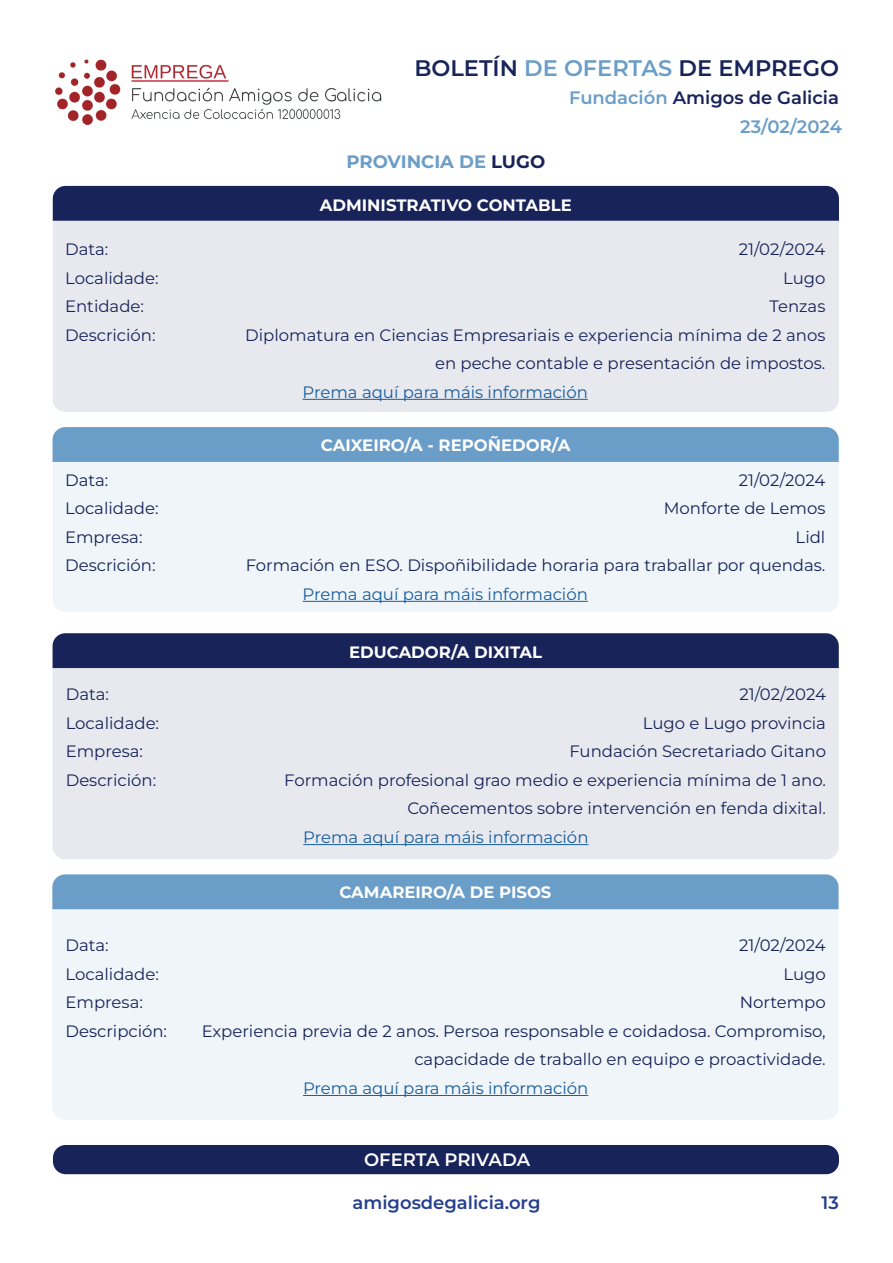
<style>
.page{position:relative;width:893px;height:1263px;background:#fff}
.page>*{position:absolute;margin:0;border:0;box-sizing:border-box;transform-origin:0 0}
.t1{font:600 22.5px "Montserrat";color:#172359}
.t2{font:600 18px/29.5px "Montserrat";color:#6a9dc8;text-align:right}
.t3{font:600 18px "Montserrat";color:#253f8e}
.t4{font:700 18px "Montserrat";color:#6a9dc8}
.t5{font:600 18px "Montserrat";letter-spacing:-.005em;color:#fff}
.t6{font:16.5px/28.5px "Montserrat";color:#172359;text-align:right}
.t7{font:16.5px "Montserrat";color:#175d9e}
.t8{font:700 16.5px "Montserrat";color:#fff}
.s1{color:#6a9dc8}
.s2{color:#172359}
</style>
<div class="page">
<img style="left:55px;top:59px;width:327px;height:66px">
<div style="left:53px;top:1145px;width:786px;height:29px;background:#172359;border-radius:13px"></div>
<div style="left:53px;top:221px;width:786px;height:191px;background:#e8e9ee"></div>
<div style="left:53px;top:668px;width:786px;height:191px;background:#e8e9ee"></div>
<div style="left:53px;top:462px;width:786px;height:150px;background:#f0f5f9"></div>
<div style="left:52px;top:909px;width:786px;height:211px;background:#f0f5f9"></div>
<div style="left:53px;top:186px;width:786px;height:35px;background:#172359"></div>
<div style="left:53px;top:633px;width:786px;height:35px;background:#172359"></div>
<div style="left:53px;top:427px;width:786px;height:35px;background:#6a9dc8"></div>
<div style="left:52px;top:874px;width:786px;height:35px;background:#6a9dc8"></div>
<hr style="left:303px;top:399px;width:285px;height:1px;background:#175d9e">
<hr style="left:303px;top:844px;width:285px;height:1px;background:#175d9e">
<hr style="left:303px;top:601px;width:285px;height:1px;background:#175d9e">
<hr style="left:303px;top:1095px;width:285px;height:1px;background:#175d9e">
<h1 class="t1" style="left:414px;top:53px;width:426px">BOLETÍN <span class="s1">DE OFERTAS</span> DE EMPREGO</h1>
<p class="t4" style="left:347px;top:149px;width:200px">PROVINCIA DE <span class="s2">LUGO</span></p>
<p class="t2" style="left:569px;top:82px;width:274px">Fundación <span class="s2">Amigos de Galicia<br></span>23/02/2024</p>
<p class="t8" style="left:320px;top:194px;width:254px">ADMINISTRATIVO CONTABLE</p>
<p class="t6" style="left:65px;top:235px;width:45px">Data:</p>
<p class="t6" style="left:739px;top:235px;width:88px">21/02/2024</p>
<p class="t6" style="left:65px;top:263px;width:95px">Localidade:</p>
<p class="t6" style="left:783px;top:263px;width:44px">Lugo</p>
<p class="t6" style="left:65px;top:292px;width:80px">Entidade:</p>
<p class="t6" style="left:769px;top:292px;width:57px">Tenzas</p>
<p class="t6" style="left:65px;top:320px;width:92px">Descrición:</p>
<p class="t6" style="left:245px;top:320px;width:582px">Diplomatura en Ciencias Empresariais e experiencia mínima de 2 anos en peche contable e presentación de impostos.</p>
<p class="t7" style="left:303px;top:381px;width:287px">Prema aquí para máis información</p>
<p class="t8" style="left:321px;top:434px;width:251px">CAIXEIRO/A - REPOÑEDOR/A</p>
<p class="t6" style="left:65px;top:465px;width:45px">Data:</p>
<p class="t6" style="left:739px;top:465px;width:88px">21/02/2024</p>
<p class="t6" style="left:65px;top:494px;width:95px">Localidade:</p>
<p class="t6" style="left:664px;top:494px;width:163px">Monforte de Lemos</p>
<p class="t6" style="left:65px;top:522px;width:79px">Empresa:</p>
<p class="t6" style="left:796px;top:522px;width:31px">Lidl</p>
<p class="t6" style="left:65px;top:551px;width:92px">Descrición:</p>
<p class="t6" style="left:246px;top:551px;width:581px">Formación en ESO. Dispoñibilidade horaria para traballar por quendas.</p>
<p class="t7" style="left:303px;top:583px;width:287px">Prema aquí para máis información</p>
<p class="t8" style="left:349px;top:641px;width:195px">EDUCADOR/A DIXITAL</p>
<p class="t6" style="left:66px;top:680px;width:45px">Data:</p>
<p class="t6" style="left:739px;top:680px;width:88px">21/02/2024</p>
<p class="t6" style="left:66px;top:708px;width:95px">Localidade:</p>
<p class="t6" style="left:643px;top:708px;width:185px">Lugo e Lugo provincia</p>
<p class="t6" style="left:66px;top:737px;width:79px">Empresa:</p>
<p class="t6" style="left:569px;top:737px;width:258px">Fundación Secretariado Gitano</p>
<p class="t6" style="left:66px;top:765px;width:92px">Descrición:</p>
<p class="t6" style="left:284px;top:765px;width:543px">Formación profesional grao medio e experiencia mínima de 1 ano.<br>Coñecementos sobre intervención en fenda dixital.</p>
<p class="t7" style="left:303px;top:826px;width:287px">Prema aquí para máis información</p>
<p class="t8" style="left:339px;top:881px;width:214px">CAMAREIRO/A DE PISOS</p>
<p class="t6" style="left:66px;top:931px;width:45px">Data:</p>
<p class="t6" style="left:739px;top:931px;width:88px">21/02/2024</p>
<p class="t6" style="left:66px;top:959px;width:95px">Localidade:</p>
<p class="t6" style="left:783px;top:959px;width:44px">Lugo</p>
<p class="t6" style="left:66px;top:988px;width:79px">Empresa:</p>
<p class="t6" style="left:740px;top:988px;width:88px">Nortempo</p>
<p class="t6" style="left:66px;top:1016px;width:103px">Descripción:</p>
<p class="t6" style="left:202px;top:1016px;width:626px">Experiencia previa de 2 anos. Persoa responsable e coidadosa. Compromiso, capacidade de traballo en equipo e proactividade.</p>
<p class="t7" style="left:303px;top:1077px;width:287px">Prema aquí para máis información</p>
<p class="t5" style="left:364px;top:1148px;width:168px">OFERTA PRIVADA</p>
<p class="t3" style="left:352px;top:1190px;width:190px">amigosdegalicia.org</p>
<p class="t3" style="left:822px;top:1190px;width:19px">13</p>
</div>
